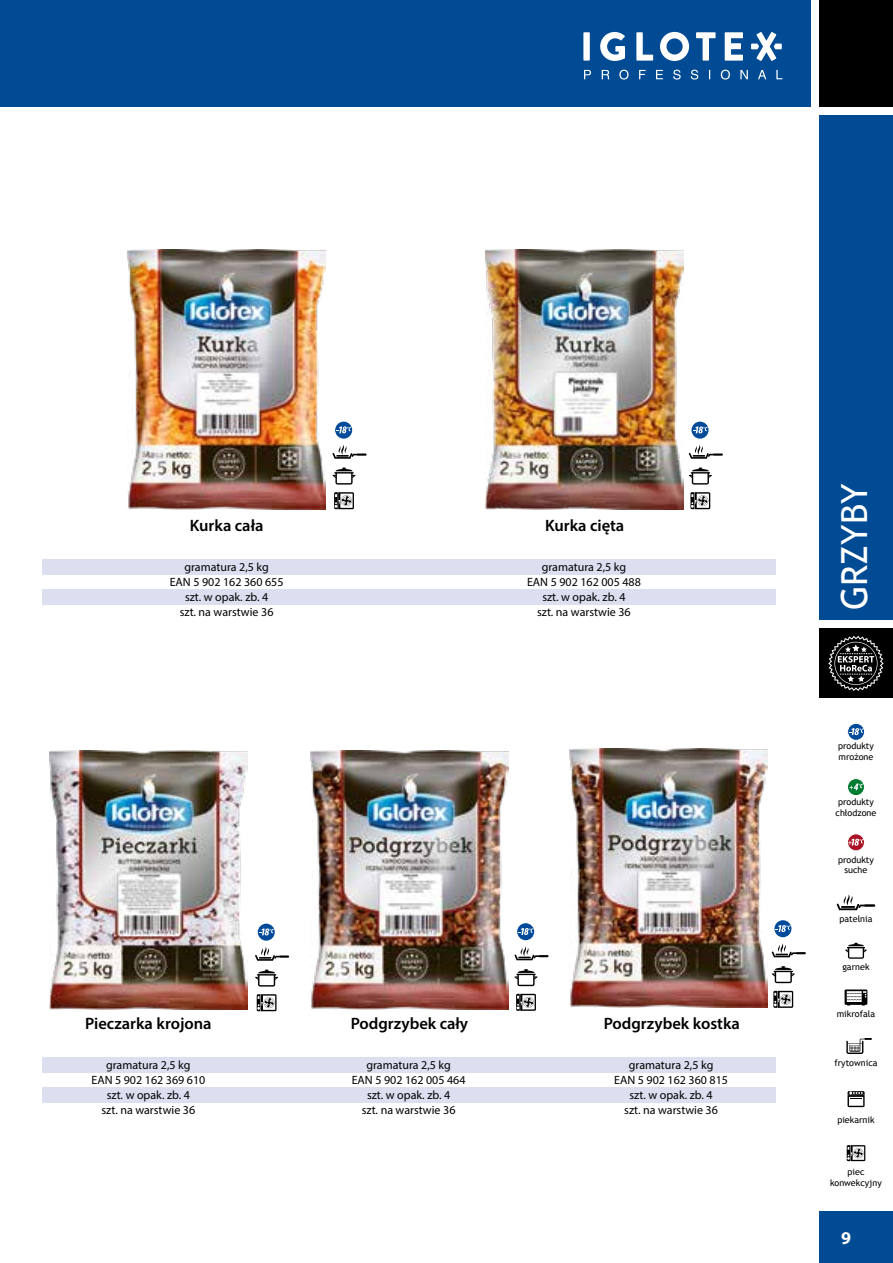
<style>
.page{position:relative;width:893px;height:1263px;background:#fff}
.page>*{position:absolute;margin:0;border:0;box-sizing:border-box;transform-origin:0 0}
.t1{font:36px "Trebuchet MS";color:#fff}
.t2{font:700 18px "Myriad Pro";color:#fff}
.t3{font:600 16.5px "Myriad Pro";color:#000}
.t4{font:12px/15px "Myriad Pro";color:#000;text-align:center}
.t5{font:9px/10.8px "Trebuchet MS";color:#000}
</style>
<div class="page">
<div style="left:819px;top:115px;width:74px;height:505px;background:#004b93"></div>
<div style="left:819px;top:1212px;width:74px;height:51px;background:#004b93"></div>
<div style="left:819px;top:0;width:74px;height:106px;background:#000"></div>
<div style="left:819px;top:628px;width:74px;height:70px;background:#000"></div>
<svg style="left:828px;top:636px;width:56px;height:55px"></svg>
<div style="left:0;top:0;width:811px;height:106px;background:#004b93"></div>
<div style="left:43px;top:559px;width:733px;height:16px;background:#dbdff0"></div>
<div style="left:43px;top:1057px;width:733px;height:15px;background:#dbdff0"></div>
<div style="left:43px;top:589px;width:733px;height:15px;background:#dbdff0"></div>
<div style="left:43px;top:1087px;width:733px;height:15px;background:#dbdff0"></div>
<svg style="left:255px;top:969px;width:23px;height:17px"></svg>
<svg style="left:772px;top:966px;width:23px;height:17px"></svg>
<svg style="left:689px;top:468px;width:23px;height:17px"></svg>
<svg style="left:514px;top:969px;width:24px;height:17px"></svg>
<svg style="left:332px;top:468px;width:24px;height:17px"></svg>
<svg style="left:255px;top:947px;width:34px;height:14px"></svg>
<svg style="left:772px;top:943px;width:34px;height:14px"></svg>
<svg style="left:689px;top:445px;width:34px;height:14px"></svg>
<svg style="left:514px;top:946px;width:35px;height:14px"></svg>
<svg style="left:332px;top:445px;width:35px;height:14px"></svg>
<svg style="left:258px;top:924px;width:17px;height:17px"></svg>
<svg style="left:259px;top:928px;width:15px;height:7px"></svg>
<div style="left:774px;top:920px;width:17px;height:17px;background:#004a9a;border-radius:50%"></div>
<svg style="left:776px;top:925px;width:14px;height:7px"></svg>
<svg style="left:691px;top:422px;width:17px;height:17px"></svg>
<svg style="left:693px;top:426px;width:15px;height:7px"></svg>
<div style="left:517px;top:923px;width:17px;height:17px;background:#004a9a;border-radius:50%"></div>
<svg style="left:518px;top:928px;width:15px;height:7px"></svg>
<svg style="left:335px;top:422px;width:17px;height:17px"></svg>
<svg style="left:336px;top:426px;width:15px;height:7px"></svg>
<svg style="left:257px;top:994px;width:20px;height:17px"></svg>
<svg style="left:773px;top:991px;width:20px;height:17px"></svg>
<svg style="left:690px;top:492px;width:20px;height:17px"></svg>
<svg style="left:516px;top:994px;width:20px;height:17px"></svg>
<svg style="left:334px;top:492px;width:20px;height:17px"></svg>
<img style="left:486px;top:250px;width:198px;height:259px">
<img style="left:128px;top:250px;width:197px;height:259px">
<img style="left:311px;top:750px;width:197px;height:260px">
<img style="left:50px;top:750px;width:197px;height:260px">
<img style="left:570px;top:748px;width:197px;height:260px">
<svg style="left:583px;top:32px;width:199px;height:29px"></svg>
<svg style="left:584px;top:70px;width:7px;height:9px"></svg>
<svg style="left:602px;top:70px;width:7px;height:9px"></svg>
<svg style="left:619px;top:70px;width:10px;height:10px"></svg>
<svg style="left:639px;top:70px;width:7px;height:9px"></svg>
<svg style="left:656px;top:70px;width:7px;height:9px"></svg>
<svg style="left:673px;top:70px;width:8px;height:10px"></svg>
<svg style="left:691px;top:70px;width:7px;height:10px"></svg>
<svg style="left:721px;top:70px;width:9px;height:10px"></svg>
<svg style="left:740px;top:70px;width:8px;height:9px"></svg>
<svg style="left:758px;top:70px;width:8px;height:9px"></svg>
<svg style="left:776px;top:70px;width:6px;height:9px"></svg>
<svg style="left:848px;top:723px;width:17px;height:17px"></svg>
<div style="left:847px;top:723px;width:18px;height:18px;border:1px solid #fff;border-radius:50%"></div>
<svg style="left:849px;top:728px;width:15px;height:7px"></svg>
<svg style="left:847px;top:778px;width:17px;height:17px"></svg>
<div style="left:847px;top:778px;width:18px;height:18px;border:1px solid #fff;border-radius:50%"></div>
<svg style="left:849px;top:783px;width:14px;height:7px"></svg>
<svg style="left:847px;top:834px;width:17px;height:17px"></svg>
<div style="left:847px;top:833px;width:18px;height:18px;border:1px solid #fff;border-radius:50%"></div>
<svg style="left:848px;top:839px;width:16px;height:7px"></svg>
<svg style="left:845px;top:989px;width:22px;height:16px"></svg>
<svg style="left:846px;top:1038px;width:26px;height:16px"></svg>
<svg style="left:847px;top:1091px;width:18px;height:16px"></svg>
<svg style="left:847px;top:1145px;width:18px;height:16px"></svg>
<svg style="left:837px;top:894px;width:38px;height:16px"></svg>
<svg style="left:845px;top:943px;width:22px;height:16px"></svg>
<h3 class="t3" style="left:190px;top:515px;width:75px">Kurka cała</h3>
<p class="t4" style="left:170px;top:559px;width:115px">gramatura 2,5 kg<br>EAN 5 902 162 360 655 szt. w opak. zb. 4<br>szt. na warstwie 36</p>
<h3 class="t3" style="left:545px;top:515px;width:81px">Kurka cięta</h3>
<p class="t4" style="left:527px;top:559px;width:115px">gramatura 2,5 kg<br>EAN 5 902 162 005 488 szt. w opak. zb. 4<br>szt. na warstwie 36</p>
<h1 class="t1" style="left:833px;top:610px;width:128px;rotate:-90deg">GRZYBY</h1>
<p class="t5" style="left:838px;top:740px;width:37px">produkty mrożone</p>
<p class="t5" style="left:836px;top:796px;width:42px">produkty chłodzone</p>
<p class="t5" style="left:838px;top:854px;width:37px;text-align:center">produkty suche</p>
<h3 class="t3" style="left:85px;top:1013px;width:128px">Pieczarka krojona</h3>
<h3 class="t3" style="left:351px;top:1013px;width:119px">Podgrzybek cały</h3>
<h3 class="t3" style="left:604px;top:1013px;width:138px">Podgrzybek kostka</h3>
<p class="t5" style="left:839px;top:914px;width:35px">patelnia</p>
<p class="t5" style="left:842px;top:961px;width:29px">garnek</p>
<p class="t5" style="left:837px;top:1008px;width:40px">mikrofala</p>
<p class="t4" style="left:91px;top:1057px;width:115px">gramatura 2,5 kg<br>EAN 5 902 162 369 610 szt. w opak. zb. 4<br>szt. na warstwie 36</p>
<p class="t4" style="left:352px;top:1057px;width:115px">gramatura 2,5 kg<br>EAN 5 902 162 005 464 szt. w opak. zb. 4<br>szt. na warstwie 36</p>
<p class="t4" style="left:614px;top:1057px;width:115px">gramatura 2,5 kg<br>EAN 5 902 162 360 815 szt. w opak. zb. 4<br>szt. na warstwie 36</p>
<p class="t5" style="left:834px;top:1057px;width:45px">frytownica</p>
<p class="t5" style="left:837px;top:1114px;width:39px">piekarnik</p>
<p class="t5" style="left:830px;top:1166px;width:53px;text-align:center">piec konwekcyjny</p>
<h2 class="t2" style="left:841px;top:1226px;width:11px">9</h2>
</div>
